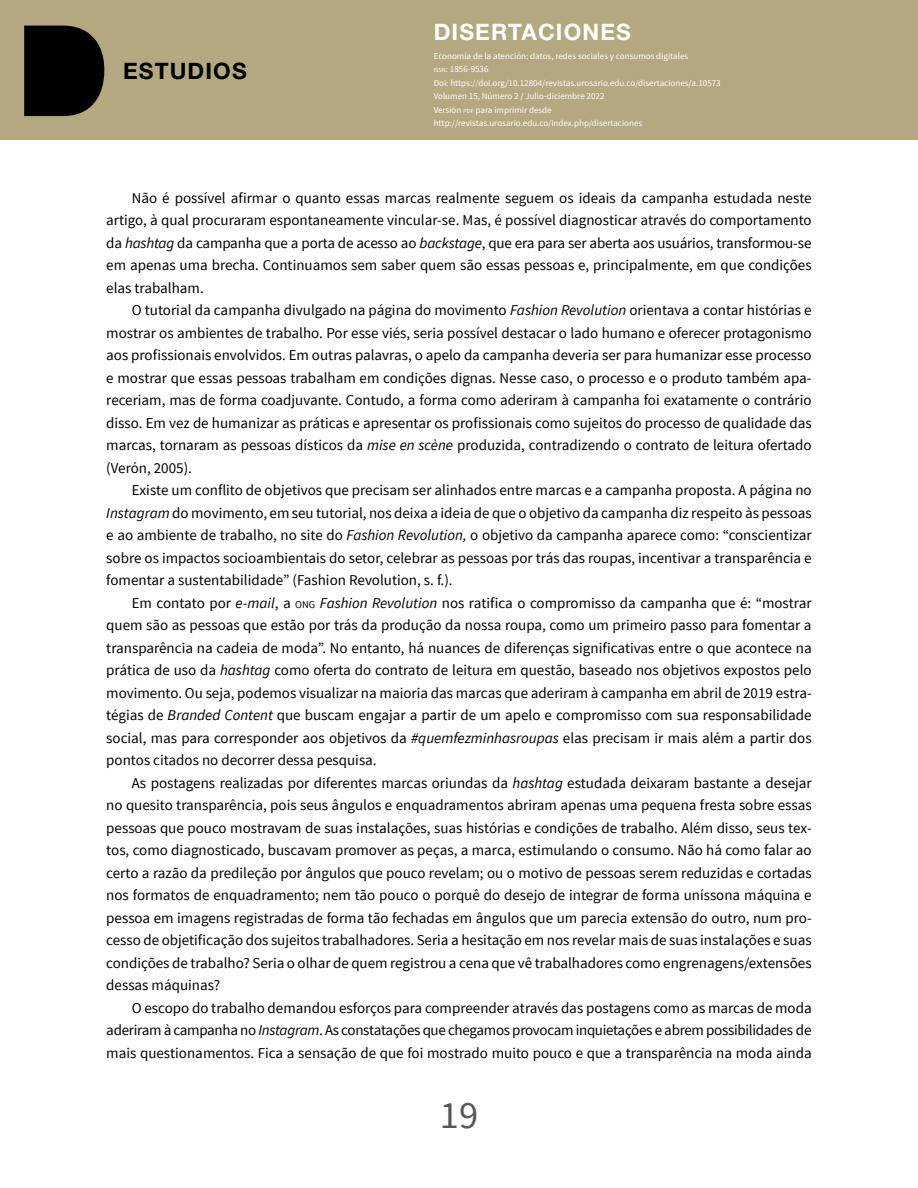
<style>
.page{position:relative;width:918px;height:1188px;background:#fff}
.page>*{position:absolute;margin:0;border:0;box-sizing:border-box;transform-origin:0 0}
.t1{font:38.4px "Source Sans Pro";color:#575756}
.t2{font:700 22.65px "Helvetica Neue LT Std";letter-spacing:.05em;color:#fff}
.t3{font:700 22.65px "Helvetica Neue LT Std";letter-spacing:.05em;color:#000}
.t4{font:15px/22.5px "Source Sans Pro";color:#000;text-align:justify}
.t5{font:9px/13.5px "Source Sans Pro";color:#fff}
.s1{font-size:6.3px}
.s2{font-style:italic}
.s3{font-size:10.5px}
</style>
<div class="page">
<div style="left:0;top:0;width:918px;height:139px;background:#b4a881"></div>
<svg style="left:24px;top:26px;width:80px;height:90px;background:#100f0b"></svg>
<h2 class="t3" style="left:123px;top:57px;width:125px">ESTUDIOS</h2>
<h2 class="t2" style="left:434px;top:18px;width:199px">DISERTACIONES</h2>
<p class="t5" style="left:434px;top:49px;width:289px">Economía de la atención: datos, redes sociales y consumos digitales<br><span class="s1">ISSN</span>: 1856-9536<br>Doi: https://doi.org/10.12804/revistas.urosario.edu.co/disertaciones/a.10573<br>Volumen 15, Número 2 / Julio-diciembre 2022<br>Versión <span class="s1">PDF</span> para imprimir desde http://revistas.urosario.edu.co/index.php/disertaciones</p>
<p class="t4" style="left:106px;top:187px;width:707px;text-indent:26px">Não é possível afirmar o quanto essas marcas realmente seguem os ideais da campanha estudada neste artigo, à qual procuraram espontaneamente vincular-se. Mas, é possível diagnosticar através do comportamento da <span class="s2">hashtag</span> da campanha que a porta de acesso ao <span class="s2">backstage</span>, que era para ser aberta aos usuários, transformou-se em apenas uma brecha. Continuamos sem saber quem são essas pessoas e, principalmente, em que condições elas trabalham.</p>
<p class="t4" style="left:106px;top:299px;width:707px;text-indent:26px">O tutorial da campanha divulgado na página do movimento <span class="s2">Fashion Revolution</span> orientava a contar histórias e mostrar os ambientes de trabalho. Por esse viés, seria possível destacar o lado humano e oferecer protagonismo aos profissionais envolvidos. Em outras palavras, o apelo da campanha deveria ser para humanizar esse processo e mostrar que essas pessoas trabalham em condições dignas. Nesse caso, o processo e o produto também apa&shy;receriam, mas de forma coadjuvante. Contudo, a forma como aderiram à campanha foi exatamente o contrário disso. Em vez de humanizar as práticas e apresentar os profissionais como sujeitos do processo de qualidade das marcas, tornaram as pessoas dísticos da <span class="s2">mise en scène</span> produzida, contradizendo o contrato de leitura ofertado (Verón, 2005).</p>
<p class="t4" style="left:106px;top:479px;width:707px;text-indent:26px">Existe um conflito de objetivos que precisam ser alinhados entre marcas e a campanha proposta. A página no <span class="s2">Instagram</span> do movimento, em seu tutorial, nos deixa a ideia de que o objetivo da campanha diz respeito às pessoas e ao ambiente de trabalho, no site do <span class="s2">Fashion Revolution,</span> o objetivo da campanha aparece como: “conscientizar sobre os impactos socioambientais do setor, celebrar as pessoas por trás das roupas, incentivar a transparência e fomentar a sustentabilidade” (Fashion Revolution, s. f.).</p>
<p class="t4" style="left:106px;top:592px;width:707px;text-indent:26px">Em contato por <span class="s2">e-mail</span>, a <span class="s3">ONG</span> <span class="s2">Fashion Revolution</span> nos ratifica o compromisso da campanha que é: “mostrar quem são as pessoas que estão por trás da produção da nossa roupa, como um primeiro passo para fomentar a transparência na cadeia de moda”. No entanto, há nuances de diferenças significativas entre o que acontece na prática de uso da <span class="s2">hashtag</span> como oferta do contrato de leitura em questão, baseado nos objetivos expostos pelo movimento. Ou seja, podemos visualizar na maioria das marcas que aderiram à campanha em abril de 2019 estra&shy;tégias de <span class="s2">Branded Content</span> que buscam engajar a partir de um apelo e compromisso com sua responsabilidade social, mas para corresponder aos objetivos da <span class="s2">#quemfezminhasroupas</span> elas precisam ir mais além a partir dos pontos citados no decorrer dessa pesquisa.</p>
<p class="t4" style="left:106px;top:772px;width:707px;text-indent:26px">As postagens realizadas por diferentes marcas oriundas da <span class="s2">hashtag</span> estudada deixaram bastante a desejar no quesito transparência, pois seus ângulos e enquadramentos abriram apenas uma pequena fresta sobre essas pessoas que pouco mostravam de suas instalações, suas histórias e condições de trabalho. Além disso, seus tex&shy;tos, como diagnosticado, buscavam promover as peças, a marca, estimulando o consumo. Não há como falar ao certo a razão da predileção por ângulos que pouco revelam; ou o motivo de pessoas serem reduzidas e cortadas nos formatos de enquadramento; nem tão pouco o porquê do desejo de integrar de forma uníssona máquina e pessoa em imagens registradas de forma tão fechadas em ângulos que um parecia extensão do outro, num pro&shy;cesso de objetificação dos sujeitos trabalhadores. Seria a hesitação em nos revelar mais de suas instalações e suas condições de trabalho? Seria o olhar de quem registrou a cena que vê trabalhadores como engrenagens/extensões dessas máquinas?</p>
<p class="t4" style="left:106px;top:997px;width:707px;text-indent:26px">O escopo do trabalho demandou esforços para compreender através das postagens como as marcas de moda aderiram à campanha no <span class="s2">Instagram</span>. As constatações que chegamos provocam inquietações e abrem possibilidades de mais questionamentos. Fica a sensação de que foi mostrado muito pouco e que a transparência na moda ainda</p>
<h1 class="t1" style="left:440px;top:1092px;width:40px">19</h1>
</div>
